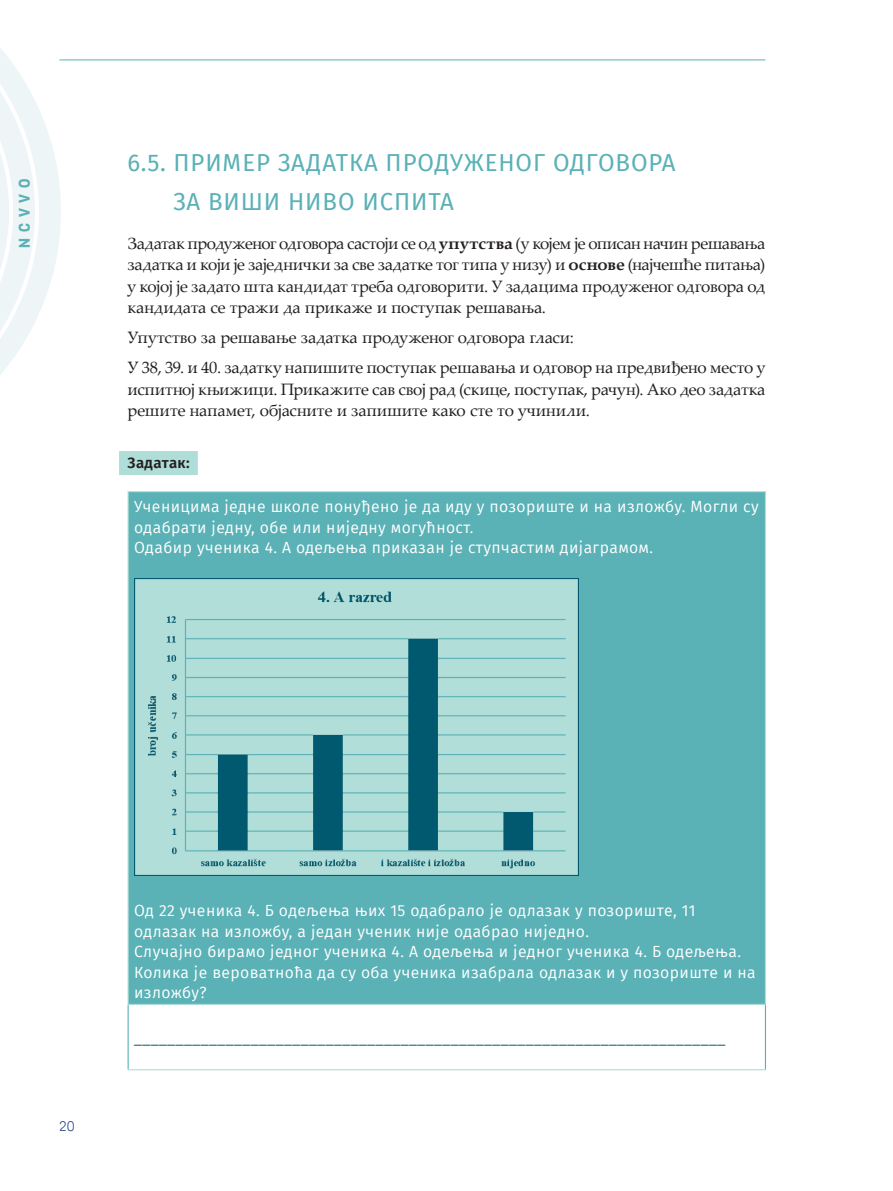
<style>
.page{position:relative;width:893px;height:1191px;background:#fff}
.page>*{position:absolute;margin:0;border:0;box-sizing:border-box;transform-origin:0 0}
.NA02{font:24px/39px "Fira Sans";letter-spacing:.035em;color:#5ab1b6}
.Text{font:16.5px/21.5px "Palatino Linotype";letter-spacing:-.01em;color:#231f20;text-align:justify}
.Zadatak_pitanje{font:15.75px/20.5px "Fira Sans";letter-spacing:.025em;color:#fff}
.Zadatak_pitanje-2{font:15.75px "Palatino Linotype";color:#0d596f}
.zadatak{font:600 15px "Fira Sans";letter-spacing:.025em;color:#231f20}
.t1{font:15px "Grota Sans Alt Bold 40648";letter-spacing:.395em;color:#5ab1b6}
.t2{font:13.5px "Grota Sans Alt Book 67682";color:#284786}
.s1{font-weight:700}
</style>
<div class="page">
<hr style="left:59px;top:60px;width:706px;height:1px;background:#5ab1b6">
<svg style="left:0;top:48px;width:62px;height:327px"></svg>
<div style="left:119px;top:451px;width:79px;height:24px;background:#afded8"></div>
<div style="left:128px;top:491px;width:637px;height:513px;background:#5ab1b6"></div>
<hr style="left:128px;top:491px;width:638px;height:1px;background:#afded8">
<hr style="left:128px;top:492px;width:1px;height:511px;background:#afded8">
<hr style="left:765px;top:492px;width:1px;height:511px;background:#afded8">
<hr style="left:128px;top:1003px;width:638px;height:2px;background:#afded8">
<hr style="left:128px;top:1069px;width:638px;height:1px;background:#afded8">
<hr style="left:128px;top:1005px;width:1px;height:64px;background:#5ab1b6">
<hr style="left:765px;top:1005px;width:1px;height:64px;background:#5ab1b6">
<img style="left:134px;top:578px;width:444px;height:297px">
<p class="t1" style="left:15px;top:248px;width:71px;rotate:-90deg">NCVVO</p>
<p class="NA02" style="left:174px;top:143px;width:503px;text-indent:-46px">6.5. ПРИМЕР ЗАДАТКА ПРОДУЖЕНОГ ОДГОВОРА<br>ЗА ВИШИ НИВО ИСПИТА</p>
<p class="Text" style="left:128px;top:232px;width:639px">Задатак продуженог одговора састоји се од <span class="s1">упутства</span> (у којем је описан начин решавања задатка и који је заједнички за све задатке тог типа у низу) и <span class="s1">основе</span> (најчешће питања) у којој је задато шта кандидат треба одговорити. У задацима продуженог одговора од кандидата се тражи да прикаже и поступак решавања.</p>
<p class="Text" style="left:128px;top:326px;width:448px">Упутство за решавање задатка продуженог одговора гласи:</p>
<p class="Text" style="left:128px;top:356px;width:639px">У 38, 39. и 40. задатку напишите поступак решавања и одговор на предвиђено место у испитној књижици. Прикажите сав свој рад (скице, поступак, рачун). Ако део задатка решите напамет, објасните и запишите како сте то учинили.</p>
<p class="zadatak" style="left:128px;top:450px;width:64px">Задатак:</p>
<p class="Zadatak_pitanje" style="left:134px;top:496px;width:626px">Ученицима једне школе понуђено је да иду у позориште и на изложбу. Могли су одабрати једну, обе или ниједну могућност.</p>
<p class="Zadatak_pitanje" style="left:134px;top:537px;width:520px">Одабир ученика 4. А одељења приказан је ступчастим дијаграмом.</p>
<p class="t2" style="left:59px;top:1118px;width:17px">20</p>
<p class="Zadatak_pitanje" style="left:134px;top:900px;width:623px">Од 22 ученика 4. Б одељења њих 15 одабрало је одлазак у позориште, 11 одлазак на изложбу, а један ученик није одабрао ниједно.<br>Случајно бирамо једног ученика 4. А одељења и једног ученика 4. Б одељења.<br>Колика је вероватноћа да су оба ученика изабрала одлазак и у позориште и на изложбу?</p>
<p class="Zadatak_pitanje-2" style="left:134px;top:1026px;width:593px">_______________________________________________________________________</p>
</div>
